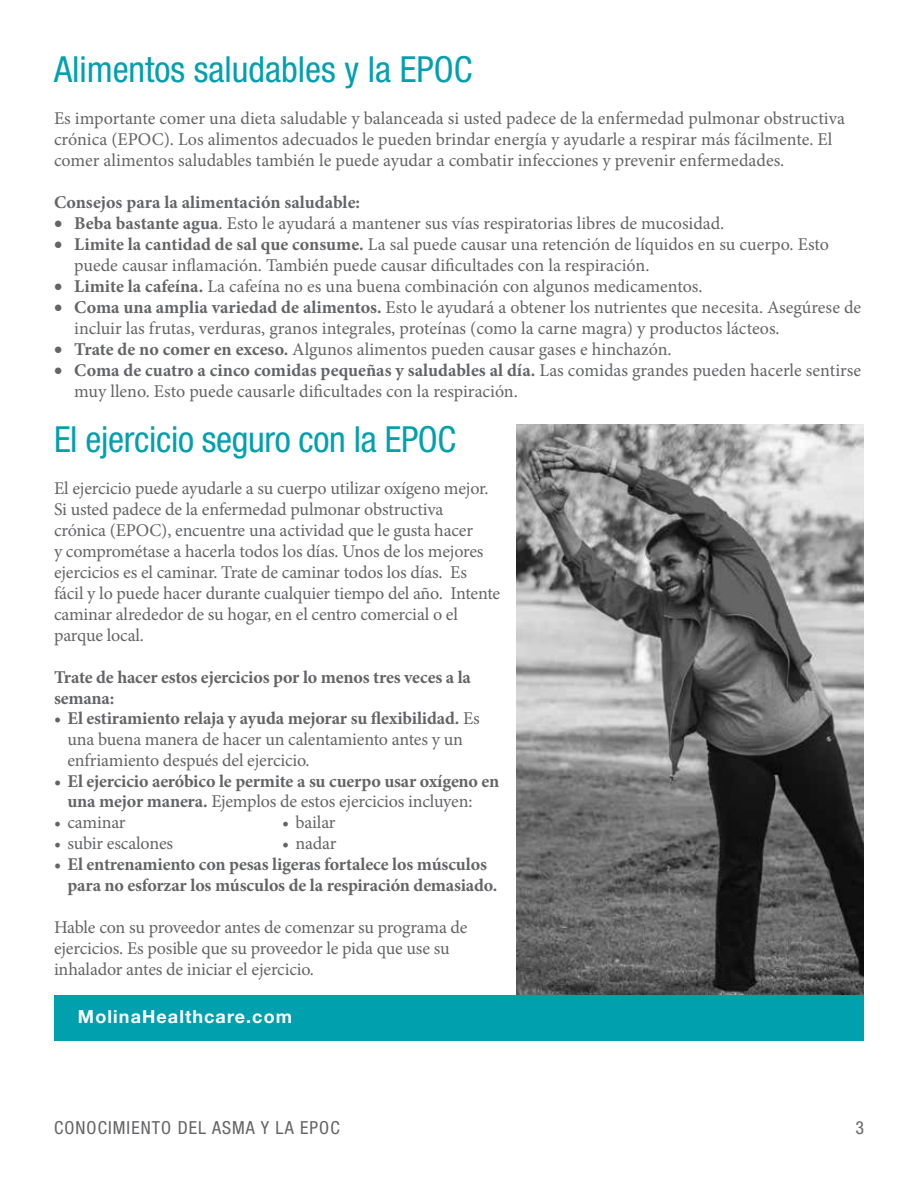
<style>
.page{position:relative;width:918px;height:1188px;background:#fff}
.page>*{position:absolute;margin:0;border:0;box-sizing:border-box;transform-origin:0 0}
.t1{font:condensed 36px "Helvetica Neue";color:#00a0af}
.t2{font:18px/21px "Minion Pro";letter-spacing:-.005em;color:#636466}
.t3{font:700 18px/20.7px "Minion Pro";letter-spacing:-.01em;color:#636466}
.t4{font:condensed 18px "Helvetica Neue";letter-spacing:.06em;color:#636466}
.t5{font:700 18px "Helvetica Neue";letter-spacing:.06em;color:#fff}
.t6{font:18px "Helvetica CY Bold";letter-spacing:.06em;color:#fff}
.s1{font-weight:700}
.s2{font-weight:400}
</style>
<div class="page">
<img style="left:516px;top:424px;width:348px;height:571px">
<div style="left:54px;top:995px;width:810px;height:46px;background:#00a0af"></div>
<h1 class="t1" style="left:54px;top:49px;width:420px">Alimentos saludables y la EPOC</h1>
<p class="t2" style="left:54px;top:107px;width:792px">Es importante comer una dieta saludable y balanceada si usted padece de la enfermedad pulmonar obstructiva crónica (EPOC). Los alimentos adecuados le pueden brindar energía y ayudarle a respirar más fácilmente. El comer alimentos saludables también le puede ayudar a combatir infecciones y prevenir enfermedades.</p>
<p class="t3" style="left:54px;top:191px;width:308px">Consejos para la alimentación saludable:</p>
<p class="t2" style="left:54px;top:212px;width:672px">• <span class="s1">Beba bastante agua</span>. Esto le ayudará a mantener sus vías respiratorias libres de mucosidad.</p>
<p class="t2" style="left:74px;top:233px;width:756px;text-indent:-20px">• <span class="s1">Limite la cantidad de sal que consume.</span> La sal puede causar una retención de líquidos en su cuerpo. Esto puede causar inflamación. También puede causar dificultades con la respiración.</p>
<p class="t2" style="left:54px;top:275px;width:650px">• <span class="s1">Limite la cafeína.</span> La cafeína no es una buena combinación con algunos medicamentos.</p>
<p class="t2" style="left:74px;top:296px;width:789px;text-indent:-20px">• <span class="s1">Coma una amplia variedad de alimentos.</span> Esto le ayudará a obtener los nutrientes que necesita. Asegúrese de incluir las frutas, verduras, granos integrales, proteínas (como la carne magra) y productos lácteos.</p>
<p class="t2" style="left:54px;top:339px;width:619px">• <span class="s1">Trate de no comer en exceso.</span> Algunos alimentos pueden causar gases e hinchazón.</p>
<p class="t2" style="left:74px;top:360px;width:788px;text-indent:-20px">• <span class="s1">Coma de cuatro a cinco comidas pequeñas y saludables al día.</span> Las comidas grandes pueden hacerle sentirse muy lleno. Esto puede causarle dificultades con la respiración.</p>
<h1 class="t1" style="left:54px;top:419px;width:404px">El ejercicio seguro con la EPOC</h1>
<p class="t2" style="left:54px;top:477px;width:448px">El ejercicio puede ayudarle a su cuerpo utilizar oxígeno mejor.<br>Si usted padece de la enfermedad pulmonar obstructiva<br>crónica (EPOC), encuentre una actividad que le gusta hacer<br>y comprométase a hacerla todos los días. Unos de los mejores ejercicios es el caminar. Trate de caminar todos los días. Es fácil y lo puede hacer durante cualquier tiempo del año. Intente caminar alrededor de su hogar, en el centro comercial o el parque local.</p>
<p class="t3" style="left:54px;top:666px;width:419px">Trate de hacer estos ejercicios por lo menos tres veces a la semana:</p>
<p class="t2" style="left:68px;top:708px;width:414px;text-indent:-14px"><span class="s1">• El estiramiento relaja y ayuda mejorar su flexibilidad.</span> Es una buena manera de hacer un calentamiento antes y un enfriamiento después del ejercicio.</p>
<p class="t3" style="left:68px;top:770px;width:433px;text-indent:-14px">• El ejercicio aeróbico le permite a su cuerpo usar oxígeno en una mejor manera. <span class="s2">Ejemplos de estos ejercicios incluyen:</span></p>
<p class="t2" style="left:54px;top:812px;width:73px">• caminar</p>
<p class="t2" style="left:54px;top:833px;width:121px">• subir escalones</p>
<p class="t2" style="left:282px;top:812px;width:55px">• bailar</p>
<p class="t2" style="left:282px;top:833px;width:56px">• nadar</p>
<p class="t3" style="left:68px;top:854px;width:431px;text-indent:-14px">• El entrenamiento con pesas ligeras fortalece los músculos para no esforzar los músculos de la respiración demasiado.</p>
<p class="t2" style="left:54px;top:916px;width:415px">Hable con su proveedor antes de comenzar su programa de ejercicios. Es posible que su proveedor le pida que use su inhalador antes de iniciar el ejercicio.</p>
<p class="t6" style="left:91px;top:1004px;width:166px">olinaHealthcare.com</p>
<p class="t5" style="left:78px;top:1005px;width:216px">MolinaHealthcare.com</p>
<p class="t4" style="left:54px;top:1117px;width:287px">CONOCIMIENTO DEL ASMA Y LA EPOC</p>
<p class="t4" style="left:855px;top:1117px;width:10px">3</p>
</div>
